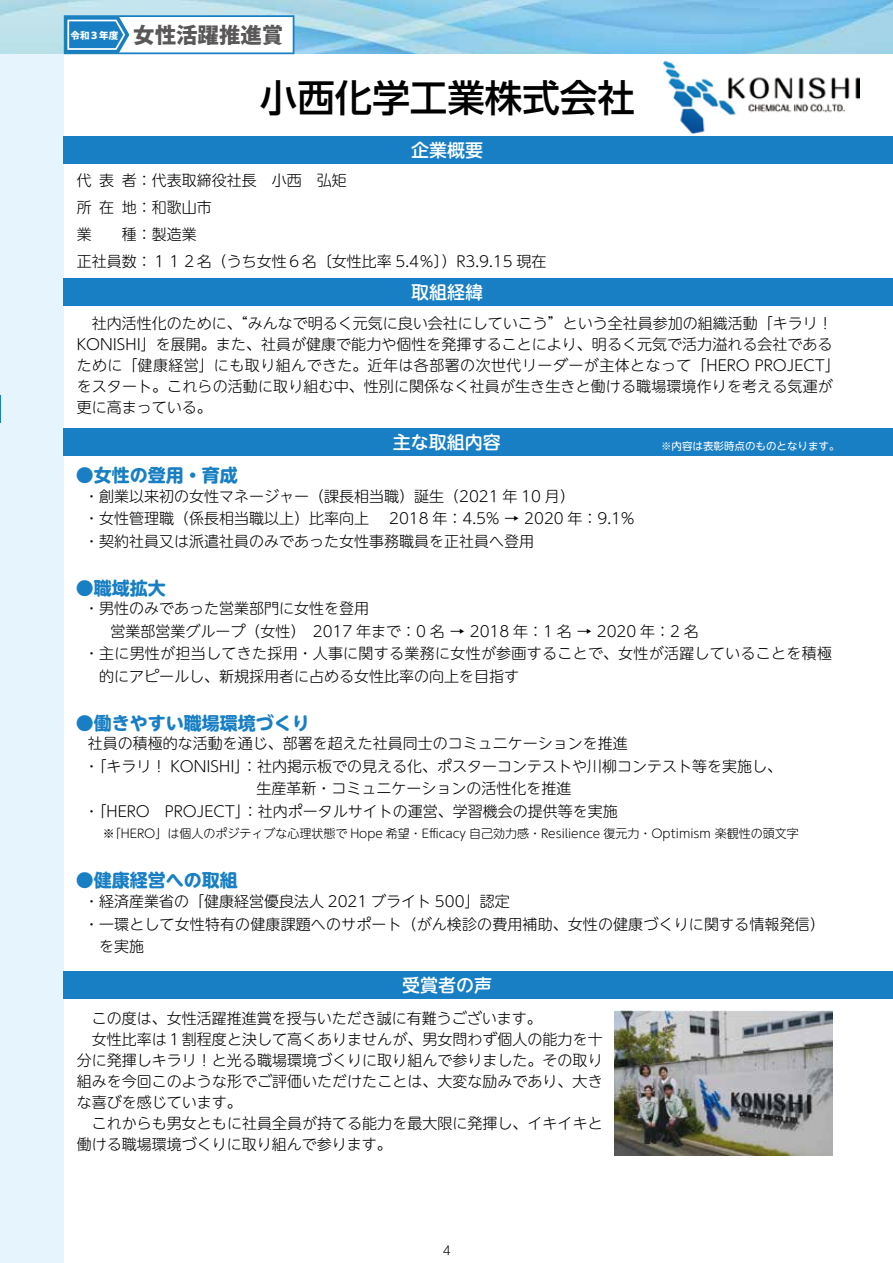
<style>
.page{position:relative;width:893px;height:1263px;background:#fff}
.page>*{position:absolute;margin:0;border:0;box-sizing:border-box;transform-origin:0 0}
.t1{font:500 37.5px "UD Shin Go NT Pro";color:#000}
.t2{font:800 21.45px "Koz Go Pr 6 N";color:#595757}
.t3{font:700 18px "UD Shin M Go Pro";color:#187fc4}
.t4{font:500 18px "UD Shin M Go Pro";color:#fff}
.t5{font:300 15px/21px "UD Shin M Go Pro";color:#000}
.t6{font:300 15px "UD Shin M Go Pro";letter-spacing:.02em;color:#000}
.t7{font:300 12px "UD Shin M Go Pro";color:#000}
.t8{font:10.5px "UD Shin M Go Pro";color:#fff}
.t9{font:800 9.6px "Koz Go Pr 6 N";color:#fff}
</style>
<div class="page">
<img style="left:0;top:0;width:893px;height:54px">
<div style="left:0;top:54px;width:64px;height:1209px;background:#e6f5fd"></div>
<div style="left:63px;top:136px;width:830px;height:27px;background:#187fc4"></div>
<div style="left:63px;top:279px;width:830px;height:27px;background:#187fc4"></div>
<div style="left:63px;top:429px;width:830px;height:27px;background:#187fc4"></div>
<div style="left:63px;top:971px;width:830px;height:27px;background:#187fc4"></div>
<svg style="left:64px;top:15px;width:230px;height:39px"></svg>
<svg style="left:0;top:396px;width:1px;height:27px"></svg>
<img style="left:614px;top:1011px;width:218px;height:145px">
<img style="left:663px;top:61px;width:196px;height:72px">
<p class="t9" style="left:70px;top:30px;width:49px">令和３年度</p>
<h2 class="t2" style="left:133px;top:23px;width:152px">女性活躍推進賞</h2>
<h1 class="t1" style="left:260px;top:67px;width:376px">小西化学工業株式会社</h1>
<p class="t4" style="left:411px;top:136px;width:73px">企業概要</p>
<p class="t5" style="left:77px;top:166px;width:471px;line-height:27px">代表者：代表取締役社長　小西　弘矩<br>所在地：和歌山市<br>業　　種：製造業<br>正社員数：１１２名（うち女性６名〔女性比率 5.4％〕）R3.9.15 現在</p>
<p class="t4" style="left:411px;top:278px;width:73px">取組経緯</p>
<p class="t5" style="left:77px;top:312px;width:765px">　社内活性化のために、“みんなで明るく元気に良い会社にしていこう”という全社員参加の組織活動「キラリ！KONISHI」を展開。また、社員が健康で能力や個性を発揮することにより、明るく元気で活力溢れる会社であるために「健康経営」にも取り組んできた。近年は各部署の次世代リーダーが主体となって「HERO PROJECT」をスタート。これらの活動に取り組む中、性別に関係なく社員が生き生きと働ける職場環境作りを考える気運が更に高まっている。</p>
<p class="t4" style="left:393px;top:428px;width:109px">主な取組内容</p>
<p class="t8" style="left:661px;top:438px;width:180px">※内容は表彰時点のものとなります。</p>
<p class="t3" style="left:76px;top:460px;width:164px">●女性の登用・育成</p>
<p class="t5" style="left:84px;top:484px;width:552px;line-height:22.5px">・創業以来初の女性マネージャー（課長相当職）誕生（2021 年 10 月）<br>・女性管理職（係長相当職以上）比率向上　 2018 年：4.5% → 2020 年：9.1%・契約社員又は派遣社員のみであった女性事務職員を正社員へ登用</p>
<p class="t3" style="left:76px;top:573px;width:92px">●職域拡大</p>
<p class="t5" style="left:84px;top:597px;width:287px">・男性のみであった営業部門に女性を登用</p>
<p class="t5" style="left:88px;top:620px;width:612px">　　営業部営業グループ（女性）　2017 年まで：0 名 → 2018 年：1 名 → 2020 年：2 名</p>
<p class="t6" style="left:84px;top:642px;width:749px">・主に男性が担当してきた採用・人事に関する業務に女性が参画することで、女性が活躍していることを積極</p>
<p class="t5" style="left:99px;top:665px;width:421px">的にアピールし、新規採用者に占める女性比率の向上を目指す</p>
<p class="t3" style="left:76px;top:708px;width:236px">●働きやすい職場環境づくり</p>
<p class="t5" style="left:88px;top:732px;width:542px">社員の積極的な活動を通じ、部署を超えた社員同士のコミュニケーションを推進</p>
<p class="t5" style="left:84px;top:755px;width:699px">・「キラリ！ KONISHI」：社内掲示板での見える化、ポスターコンテストや川柳コンテスト等を実施し、</p>
<p class="t5" style="left:257px;top:777px;width:316px">生産革新・コミュニケーションの活性化を推進</p>
<p class="t5" style="left:84px;top:800px;width:535px">・「HERO　PROJECT」：社内ポータルサイトの運営、学習機会の提供等を実施</p>
<p class="t7" style="left:103px;top:824px;width:697px">※「HERO」は個人のポジティブな心理状態で Hope 希望・Efficacy 自己効力感・Resilience 復元力・Optimism 楽観性の頭文字</p>
<p class="t3" style="left:76px;top:865px;width:164px">●健康経営への取組</p>
<p class="t5" style="left:84px;top:890px;width:427px">・経済産業省の「健康経営優良法人 2021 ブライト 500」認定</p>
<p class="t5" style="left:84px;top:912px;width:750px">・一環として女性特有の健康課題へのサポート（がん検診の費用補助、女性の健康づくりに関する情報発信）　</p>
<p class="t5" style="left:99px;top:935px;width:46px">を実施</p>
<p class="t4" style="left:402px;top:970px;width:91px">受賞者の声</p>
<p class="t5" style="left:77px;top:1007px;width:527px">　この度は、女性活躍推進賞を授与いただき誠に有難うございます。<br>　女性比率は１割程度と決して高くありませんが、男女問わず個人の能力を十分に発揮しキラリ！と光る職場環境づくりに取り組んで参りました。その取り組みを今回このような形でご評価いただけたことは、大変な励みであり、大きな喜びを感じています。<br>　これからも男女ともに社員全員が持てる能力を最大限に発揮し、イキイキと働ける職場環境づくりに取り組んで参ります。</p>
<p class="t7" style="left:443px;top:1240px;width:9px">4</p>
</div>
